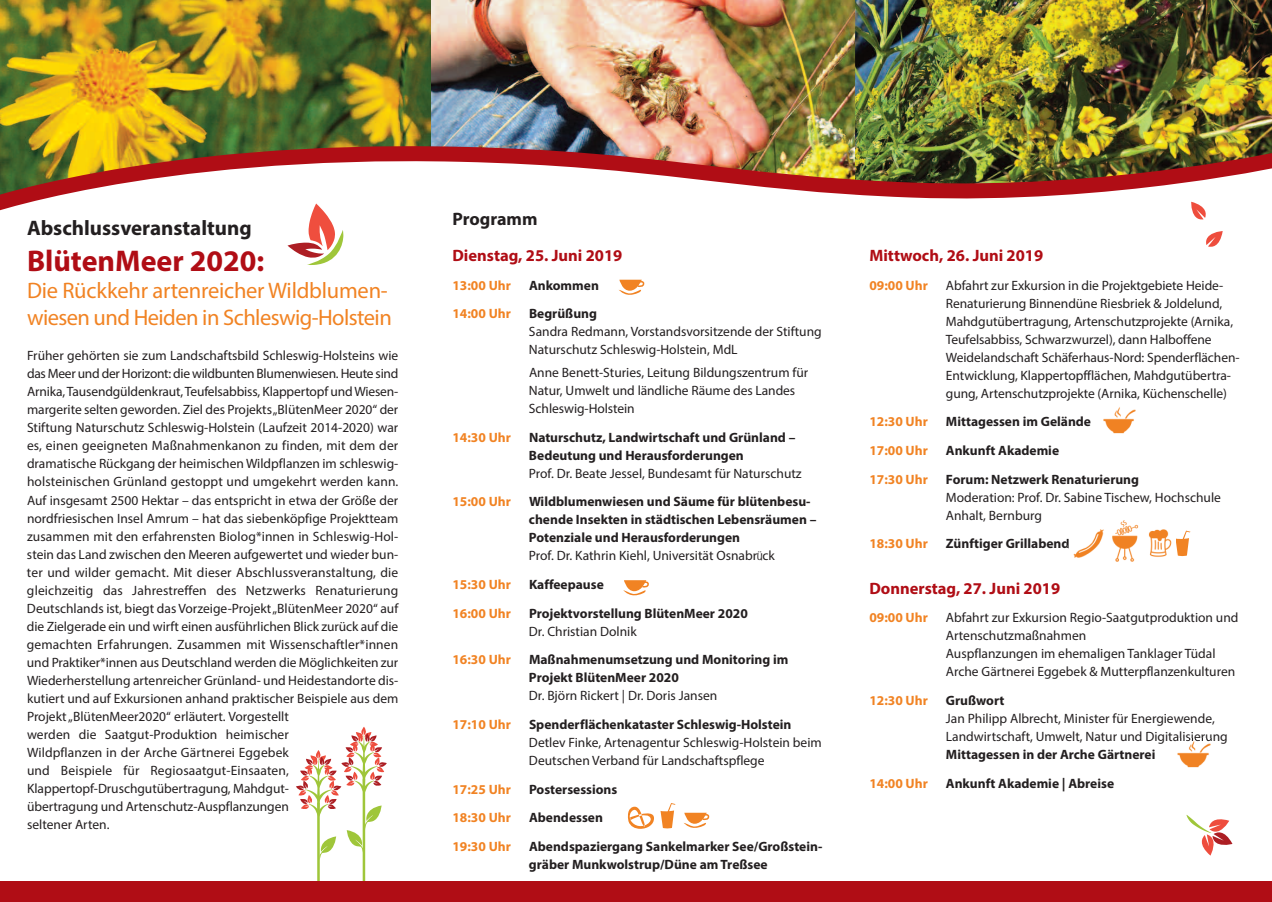
<style>
.page{position:relative;width:1272px;height:902px;background:#fff}
.page>*{position:absolute;margin:0;border:0;box-sizing:border-box;transform-origin:0 0}
.t1{font:700 30px "Myriad Pro";color:#b00d15}
.t2{font:22.5px/27px "Myriad Pro";letter-spacing:-.02em;color:#f18323}
.t3{font:700 21px "Myriad Pro";color:#231f20}
.t4{font:700 18px "Myriad Pro";color:#231f20}
.t5{font:700 16.5px "Myriad Pro";color:#b00d15}
.t6{font:13.5px/18px "Myriad Pro";color:#231f20}
.t7{font:700 13.5px/18px "Myriad Pro";color:#231f20}
.t8{font:700 13.5px "Myriad Pro";color:#f18323}
.s1{font-weight:400}
.s2{font-family:"Noteworthy";font-weight:300}
</style>
<div class="page">
<svg style="left:1186px;top:815px;width:46px;height:40px"></svg>
<svg style="left:287px;top:226px;width:56px;height:39px"></svg>
<div style="left:0;top:880px;width:1271px;height:21px;background:#b00d15"></div>
<svg style="left:660px;top:803px;width:15px;height:25px"></svg>
<svg style="left:627px;top:806px;width:27px;height:22px"></svg>
<svg style="left:623px;top:580px;width:26px;height:16px"></svg>
<svg style="left:619px;top:280px;width:26px;height:15px"></svg>
<svg style="left:684px;top:812px;width:26px;height:16px"></svg>
<svg style="left:1176px;top:530px;width:14px;height:26px"></svg>
<img style="left:1103px;top:407px;width:33px;height:27px">
<img style="left:1176px;top:738px;width:35px;height:30px">
<img style="left:0;top:0;width:431px;height:132px">
<img style="left:431px;top:0;width:424px;height:132px">
<img style="left:855px;top:0;width:416px;height:132px">
<img style="left:0;top:132px;width:1271px;height:94px">
<svg style="left:1190px;top:202px;width:17px;height:19px"></svg>
<svg style="left:1206px;top:231px;width:16px;height:16px"></svg>
<hr style="left:362px;top:779px;width:3px;height:101px;background:#9fc63a">
<hr style="left:317px;top:802px;width:3px;height:78px;background:#9fc63a">
<svg style="left:296px;top:727px;width:91px;height:134px"></svg>
<div style="left:378px;top:725px;width:14px;height:16px;background:#fff"></div>
<img style="left:1112px;top:520px;width:27px;height:42px">
<img style="left:1148px;top:529px;width:24px;height:28px">
<img style="left:1066px;top:529px;width:38px;height:29px">
<h3 class="t3" style="left:27px;top:220px;width:226px">Abschlussveranstaltung</h3>
<h1 class="t1" style="left:27px;top:249px;width:239px">BlütenMeer 2020:</h1>
<h2 class="t2" style="left:27px;top:278px;width:366px">Die Rückkehr artenreicher Wildblumen&shy;wiesen und Heiden in Schleswig-Holstein</h2>
<p class="t6" style="left:27px;top:348px;width:373px">Früher gehörten sie zum Landschaftsbild Schleswig-Holsteins wie das Meer und der Horizont: die wildbunten Blumenwiesen. Heute sind Arnika,Tausendgüldenkraut,Teufelsabbiss, Klappertopf undWiesen&shy;margerite selten geworden. Ziel des Projekts„BlütenMeer 2020“ der Stiftung Naturschutz Schleswig-Holstein (Laufzeit 2014-2020) war es, einen geeigneten Maßnahmenkanon zu finden, mit dem der dramatische Rückgang der heimischen Wildpflanzen im schleswig&shy;holsteinischen Grünland gestoppt und umgekehrt werden kann.<br>Auf insgesamt 2500 Hektar – das entspricht in etwa der Größe der nordfriesischen Insel Amrum – hat das siebenköpfige Projektteam zusammen mit den erfahrensten Biolog*innen in Schleswig-Hol&shy;stein das Land zwischen den Meeren aufgewertet und wieder bun&shy;ter und wilder gemacht. Mit dieser Abschlussveranstaltung, die gleichzeitig das Jahrestreffen des Netzwerks Renaturierung Deutschlands ist, biegt das Vorzeige-Projekt„BlütenMeer 2020“ auf die Zielgerade ein und wirft einen ausführlichen Blick zurück auf die gemachten Erfahrungen. Zusammen mit Wissenschaftler*innen und Praktiker*innen aus Deutschland werden die Möglichkeiten zur Wiederherstellung artenreicher Grünland- und Heidestandorte dis&shy;kutiert und auf Exkursionen anhand praktischer Beispiele aus dem Projekt„BlütenMeer2020“ erläutert. Vorgestellt<br>werden die Saatgut-Produktion heimischer<br>Wildpflanzen in der Arche Gärtnerei Eggebek<br>und Beispiele für Regiosaatgut-Einsaaten, Klappertopf-Druschgutübertragung, Mahdgut-<br>übertragung und Artenschutz-Auspflanzungen<br>seltener Arten.</p>
<h3 class="t4" style="left:452px;top:212px;width:87px">Programm</h3>
<p class="t5" style="left:452px;top:249px;width:171px">Dienstag, 25. Juni 2019</p>
<p class="t8" style="left:452px;top:280px;width:60px">13:00 Uhr</p>
<p class="t7" style="left:529px;top:277px;width:71px">Ankommen</p>
<p class="t8" style="left:452px;top:308px;width:60px">14:00 Uhr</p>
<p class="t7" style="left:529px;top:306px;width:69px">Begrüßung</p>
<p class="t6" style="left:529px;top:324px;width:294px">Sandra Redmann, Vorstandsvorsitzende der Stiftung<br>Naturschutz Schleswig-Holstein, MdL</p>
<p class="t6" style="left:529px;top:364px;width:281px">Anne Benett-Sturies, Leitung Bildungszentrum für<br>Natur, Umwelt und ländliche Räume des Landes<br>Schleswig-Holstein</p>
<p class="t8" style="left:452px;top:432px;width:60px">14:30 Uhr</p>
<p class="t7" style="left:529px;top:429px;width:268px">Naturschutz, Landwirtschaft und Grünland –<br>Bedeutung und Herausforderungen</p>
<p class="t6" style="left:529px;top:465px;width:274px">Prof. Dr. Beate Jessel, Bundesamt für Naturschutz</p>
<p class="t8" style="left:452px;top:496px;width:60px">15:00 Uhr</p>
<p class="t7" style="left:529px;top:494px;width:289px">Wildblumenwiesen und Säume für blütenbesu&shy;chende Insekten in städtischen Lebensräumen – Potenziale und Herausforderungen<br><span class="s1">Prof. Dr. Kathrin Kiehl, Universität Osnabr</span><span class="s2">ü</span><span class="s1">ck</span></p>
<p class="t8" style="left:452px;top:579px;width:60px">15:30 Uhr</p>
<p class="t7" style="left:529px;top:576px;width:76px">Kaffeepause</p>
<p class="t8" style="left:452px;top:608px;width:60px">16:00 Uhr</p>
<p class="t7" style="left:529px;top:605px;width:220px">Projektvorstellung BlütenMeer 2020</p>
<p class="t6" style="left:529px;top:623px;width:109px">Dr. Christian Dolnik</p>
<p class="t8" style="left:452px;top:654px;width:60px">16:30 Uhr</p>
<p class="t7" style="left:529px;top:651px;width:261px">Maßnahmenumsetzung und Monitoring im<br>Projekt BlütenMeer 2020</p>
<p class="t6" style="left:529px;top:687px;width:190px">Dr. Björn Rickert | Dr. Doris Jansen</p>
<p class="t8" style="left:452px;top:719px;width:60px">17:10 Uhr</p>
<p class="t7" style="left:529px;top:716px;width:264px">Spenderflächenkataster Schleswig-Holstein</p>
<p class="t6" style="left:529px;top:734px;width:294px">Detlev Finke, Artenagentur Schleswig-Holstein beim<br>Deutschen Verband für Landschaftspflege</p>
<p class="t8" style="left:452px;top:784px;width:60px">17:25 Uhr</p>
<p class="t7" style="left:529px;top:781px;width:90px">Postersessions</p>
<p class="t8" style="left:452px;top:812px;width:60px">18:30 Uhr</p>
<p class="t7" style="left:529px;top:809px;width:75px">Abendessen</p>
<p class="t8" style="left:452px;top:841px;width:60px">19:30 Uhr</p>
<p class="t7" style="left:529px;top:838px;width:295px">Abendspaziergang Sankelmarker See/Großstein&shy;gräber Munkwolstrup/Düne am Treßsee</p>
<p class="t5" style="left:869px;top:249px;width:175px">Mittwoch, 26. Juni 2019</p>
<p class="t8" style="left:869px;top:280px;width:60px">09:00 Uhr</p>
<p class="t6" style="left:945px;top:277px;width:295px">Abfahrt zur Exkursion in die Projektgebiete Heide-Renaturierung Binnendüne Riesbriek &amp; Joldelund, Mahdgutübertragung, Artenschutzprojekte (Arnika, Teufelsabbiss, Schwarzwurzel), dann Halboffene Weidelandschaft Schäferhaus-Nord: Spenderflächen-Entwicklung, Klappertopfflächen, Mahdgutübertra&shy;gung, Artenschutzprojekte (Arnika, Küchenschelle)</p>
<p class="t8" style="left:869px;top:416px;width:60px">12:30 Uhr</p>
<p class="t7" style="left:945px;top:414px;width:147px">Mittagessen im Gelände</p>
<p class="t8" style="left:869px;top:445px;width:60px">17:00 Uhr</p>
<p class="t7" style="left:945px;top:442px;width:115px">Ankunft Akademie</p>
<p class="t8" style="left:869px;top:474px;width:60px">17:30 Uhr</p>
<p class="t7" style="left:945px;top:471px;width:195px">Forum: Netzwerk Renaturierung</p>
<p class="t6" style="left:945px;top:489px;width:276px">Moderation: Prof. Dr. Sabine Tischew, Hochschule<br>Anhalt, Bernburg</p>
<p class="t8" style="left:869px;top:538px;width:60px">18:30 Uhr</p>
<p class="t7" style="left:945px;top:536px;width:125px">Zünftiger Grillabend</p>
<p class="t5" style="left:869px;top:582px;width:192px">Donnerstag, 27. Juni 2019</p>
<p class="t8" style="left:869px;top:612px;width:60px">09:00 Uhr</p>
<p class="t6" style="left:945px;top:609px;width:294px">Abfahrt zur Exkursion Regio-Saatgutproduktion und Artenschutzmaßnahmen<br>Auspflanzungen im ehemaligen Tanklager Tüdal Arche Gärtnerei Eggebek &amp; Mutterpflanzenkulturen</p>
<p class="t8" style="left:869px;top:695px;width:60px">12:30 Uhr</p>
<p class="t7" style="left:945px;top:692px;width:60px">Grußwort</p>
<p class="t6" style="left:945px;top:710px;width:283px">Jan Philipp Albrecht, Minister für Energiewende,<br>Landwirtschaft, Umwelt, Natur und Digitalisierung</p>
<p class="t7" style="left:945px;top:746px;width:211px">Mittagessen in der Arche Gärtnerei</p>
<p class="t8" style="left:869px;top:778px;width:60px">14:00 Uhr</p>
<p class="t7" style="left:945px;top:775px;width:170px">Ankunft Akademie | Abreise</p>
</div>
